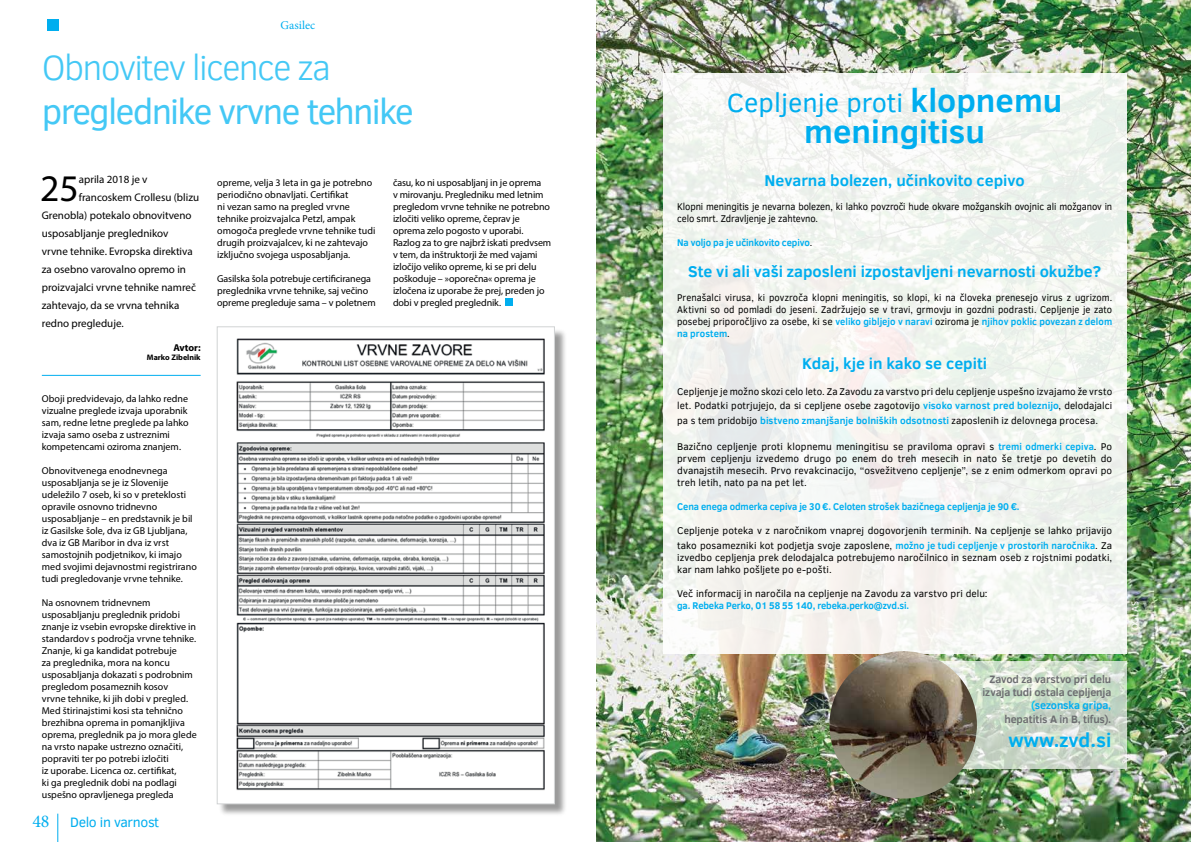
<style>
.page{position:relative;width:1191px;height:842px;background:#fff}
.page>*{position:absolute;margin:0;border:0;box-sizing:border-box;transform-origin:0 0}
.t1{font:37.7px "Myriad Pro";color:#000}
.t2{font:36px "Clear Sans";letter-spacing:-.05em;color:#44c8f5}
.t3{font:300 36px "Clear Sans";letter-spacing:-.05em;color:#44c8f5}
.t4{font:700 33px "Clear Sans";color:#00aeef}
.t5{font:27px "Clear Sans";color:#00aeef}
.t6{font:700 20px "Clear Sans";color:#00aeef}
.t7{font:700 16px "Clear Sans";color:#00aeef}
.t8{font:14px "Clear Sans";letter-spacing:-.025em;color:#00aeef}
.t9{font:12px "Minion Pro";color:#00aeef}
.t10{font:11px "Myriad Pro";color:#000}
.t11{font:700 11px/13.2px "Clear Sans";letter-spacing:-.01em;color:#6d6e71;text-align:right}
.t12{font:10px/12px "Myriad Pro";color:#000}
.t13{font:10px/12px "Clear Sans";letter-spacing:.005em;color:#000;text-align:justify}
.t14{font:10px/12px "Clear Sans";letter-spacing:.005em;color:#000;scale:.94 1}
.t15{font:700 10px "Clear Sans";letter-spacing:-.01em;color:#00aeef;scale:.94 1}
.t16{font:700 10px "Myriad Pro";letter-spacing:-.005em;color:#000}
.t17{font:10px "Myriad Pro";color:#fff}
.t18{font:700 8px "Myriad Pro";color:#000}
.s1{font-family:"Minion Pro";font-size:18px}
.s2{font-weight:700;font-size:33px}
.s3{font-weight:400;color:#000}
.s4{font-weight:700;color:#00aeef}
.s5{color:#00c0f3}
.s6{color:#00aeef}
</style>
<div class="page">
<svg style="left:57px;top:814px;width:1px;height:28px"></svg>
<div style="left:47px;top:19px;width:11px;height:11px;background:#00aeef"></div>
<img style="left:596px;top:0;width:595px;height:842px">
<div style="left:663px;top:74px;width:463px;height:580px;background:linear-gradient(to right,#f4f4f1,#f1f5f0)"></div>
<svg style="left:941px;top:661px;width:185px;height:107px;background:#cfdccd"></svg>
<img style="left:829px;top:651px;width:148px;height:147px;border-radius:74px">
<div style="left:505px;top:298px;width:8px;height:8px;background:#00aeef"></div>
<hr style="left:42px;top:375px;width:159px;height:1px;background:#00aeef">
<div style="left:218px;top:328px;width:349px;height:489px;background:#000;opacity:.4"></div>
<img style="left:219px;top:328px;width:334px;height:474px">
<div style="left:217px;top:326px;width:338px;height:478px;border:1px solid #d1d3d4"></div>
<p class="t9" style="left:281px;top:17px;width:36px">Gasilec</p>
<h2 class="t3" style="left:42px;top:44px;width:291px">Obnovitev licence za</h2>
<h2 class="t2" style="left:42px;top:87px;width:374px">preglednike vrvne tehnike</h2>
<h1 class="t1" style="left:40px;top:165px;width:40px">25</h1>
<p class="t10" style="left:79px;top:172px;width:70px">aprila 2018 je v</p>
<p class="t10" style="left:79px;top:190px;width:122px">francoskem Crollesu (blizu</p>
<p class="t10" style="left:42px;top:208px;width:151px">Grenobla) potekalo obnovitveno</p>
<p class="t10" style="left:42px;top:226px;width:128px">usposabljanje preglednikov</p>
<p class="t10" style="left:42px;top:244px;width:152px">vrvne tehnike. Evropska direktiva</p>
<p class="t10" style="left:42px;top:262px;width:146px">za osebno varovalno opremo in</p>
<p class="t10" style="left:42px;top:280px;width:156px">proizvajalci vrvne tehnike namreč</p>
<p class="t10" style="left:42px;top:298px;width:139px">zahtevajo, da se vrvna tehnika</p>
<p class="t10" style="left:42px;top:316px;width:83px">redno pregleduje.</p>
<p class="t16" style="left:173px;top:341px;width:29px">Avtor:</p>
<p class="t18" style="left:147px;top:352px;width:55px">Marko Zibelnik</p>
<p class="t12" style="left:42px;top:392px;width:148px">Oboji predvidevajo, da lahko redne vizualne preglede izvaja uporabnik sam, redne letne preglede pa lahko izvaja samo oseba z ustreznimi kompetencami oziroma znanjem.</p>
<p class="t12" style="left:42px;top:464px;width:156px">Obnovitvenega enodnevnega usposabljanja se je iz Slovenije udeležilo 7 oseb, ki so v preteklosti opravile osnovno tridnevno usposabljanje – en predstavnik je bil iz Gasilske šole, dva iz GB Ljubljana, dva iz GB Maribor in dva iz vrst samostojnih podjetnikov, ki imajo med svojimi dejavnostmi registrirano tudi pregledovanje vrvne tehnike.</p>
<p class="t12" style="left:42px;top:596px;width:156px">Na osnovnem tridnevnem usposabljanju preglednik pridobi znanje iz vsebin evropske direktive in standardov s področja vrvne tehnike.<br>Znanje, ki ga kandidat potrebuje<br>za preglednika, mora na koncu usposabljanja dokazati s podrobnim pregledom posameznih kosov<br>vrvne tehnike, ki jih dobi v pregled.<br>Med štirinajstimi kosi sta tehnično brezhibna oprema in pomanjkljiva oprema, preglednik pa jo mora glede na vrsto napake ustrezno označiti, popraviti ter po potrebi izločiti<br>iz uporabe. Licenca oz. certifikat,<br>ki ga preglednik dobi na podlagi uspešno opravljenega pregleda</p>
<h3 class="t8" style="left:32px;top:813px;width:128px"><span class="s1">48</span> Delo in varnost</h3>
<p class="t12" style="left:217px;top:176px;width:160px">opreme, velja 3 leta in ga je potrebno periodično obnavljati. Certifikat<br>ni vezan samo na pregled vrvne tehnike proizvajalca Petzl, ampak omogoča preglede vrvne tehnike tudi drugih proizvajalcev, ki ne zahtevajo izključno svojega usposabljanja.</p>
<p class="t12" style="left:217px;top:272px;width:160px">Gasilska šola potrebuje certificiranega preglednika vrvne tehnike, saj večino opreme pregleduje sama – v poletnem</p>
<p class="t12" style="left:393px;top:176px;width:160px">času, ko ni usposabljanj in je oprema<br>v mirovanju. Pregledniku med letnim pregledom vrvne tehnike ne potrebno izločiti veliko opreme, čeprav je oprema zelo pogosto v uporabi.<br>Razlog za to gre najbrž iskati predvsem v tem, da inštruktorji že med vajami izločijo veliko opreme, ki se pri delu poškoduje – »oporečna« oprema je izločena iz uporabe že prej, preden jo dobi v pregled preglednik.</p>
<h3 class="t5" style="left:727px;top:85px;width:337px">Cepljenje proti <span class="s2">klopnemu</span></h3>
<h3 class="t4" style="left:804px;top:107px;width:182px">meningitisu</h3>
<h3 class="t7" style="left:764px;top:169px;width:262px">Nevarna bolezen, učinkovito cepivo</h3>
<p class="t14" style="left:677px;top:201px;width:464px">Klopni meningitis je nevarna bolezen, ki lahko povzroči hude okvare možganskih ovojnic ali možganov in celo smrt. Zdravljenje je zahtevno.</p>
<p class="t15" style="left:677px;top:235px;width:145px">Na voljo pa je učinkovito cepivo<span class="s3">.</span></p>
<h3 class="t7" style="left:688px;top:260px;width:414px">Ste vi ali vaši zaposleni izpostavljeni nevarnosti okužbe?</h3>
<p class="t14" style="left:677px;top:292px;width:464px;text-align:justify">Prenašalci virusa, ki povzroča klopni meningitis, so klopi, ki na človeka prenesejo virus z ugrizom.<br>Aktivni so od pomladi do jeseni. Zadržujejo se v travi, grmovju in gozdni podrasti. Cepljenje je zato posebej priporočljivo za osebe, ki se <span class="s4">veliko gibljejo v naravi</span> oziroma je <span class="s4">njihov poklic povezan z delom na prostem</span>.</p>
<h3 class="t7" style="left:802px;top:351px;width:186px">Kdaj, kje in kako se cepiti</h3>
<p class="t13" style="left:677px;top:384px;width:436px;line-height:14.4px">Cepljenje je možno skozi celo leto. Za Zavodu za varstvo pri delu cepljenje uspešno izvajamo že vrsto let. Podatki potrjujejo, da si cepljene osebe zagotovijo <span class="s4">visoko varnost pred boleznijo</span>, delodajalci pa s tem pridobijo <span class="s4">bistveno zmanjšanje bolniških odsotnosti</span> zaposlenih iz delovnega procesa.</p>
<p class="t13" style="left:677px;top:441px;width:436px">Bazično cepljenje proti klopnemu meningitisu se praviloma opravi s <span class="s4">tremi odmerki cepiva</span>. Po prvem cepljenju izvedemo drugo po enem do treh mesecih in nato še tretje po devetih do dvanajstih mesecih. Prvo revakcinacijo, “osvežitveno cepljenje”, se z enim odmerkom opravi po treh letih, nato pa na pet let.</p>
<p class="t15" style="left:677px;top:499px;width:366px">Cena enega odmerka cepiva je 30 €. Celoten strošek bazičnega cepljenja je 90 €.</p>
<p class="t13" style="left:677px;top:523px;width:436px;line-height:14.4px">Cepljenje poteka v z naročnikom vnaprej dogovorjenih terminih. Na cepljenje se lahko prijavijo tako posamezniki kot podjetja svoje zaposlene, <span class="s4">možno je tudi cepljenje v prostorih naročnika</span>. Za</p>
<p class="t13" style="left:677px;top:551px;width:436px">izvedbo cepljenja prek delodajalca potrebujemo naročilnico in seznam oseb z rojstnimi podatki, kar nam lahko pošljete po e-pošti.</p>
<p class="t13" style="left:677px;top:587px;width:312px">Več informacij in naročila na cepljenje na Zavodu za varstvo pri delu:</p>
<p class="t15" style="left:677px;top:598px;width:248px">ga. Rebeka Perko, 01 58 55 140, rebeka.perko@zvd.si.</p>
<p class="t11" style="left:982px;top:672px;width:130px">Zavod za varstvo pri delu izvaja tudi ostala cepljenja <span class="s5">(</span><span class="s6">sezonska gripa</span><span class="s5">,<br></span>hepatitis A in B, tifus).</p>
<h3 class="t6" style="left:1008px;top:725px;width:104px">www.zvd.si</h3>
<p class="t17" style="left:1129px;top:630px;width:31px;rotate:-90deg">OGLAS</p>
</div>
